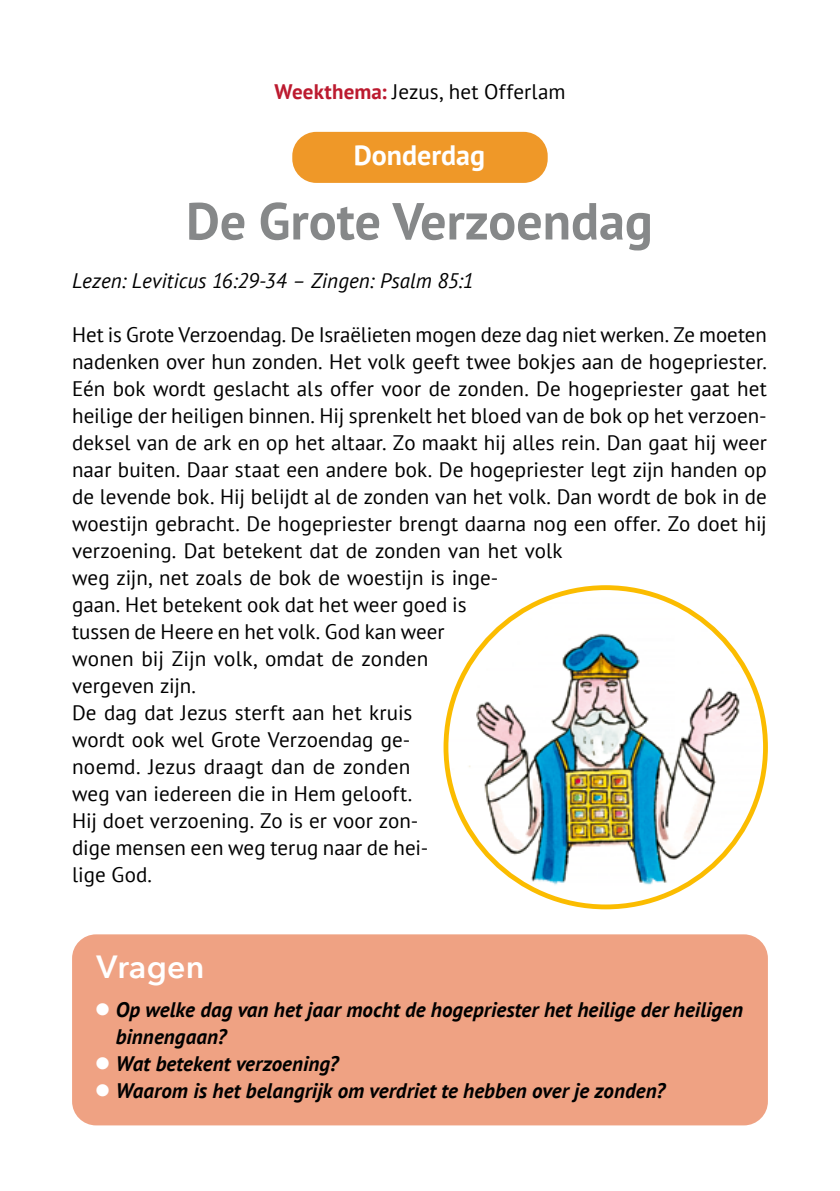
<style>
.page{position:relative;width:840px;height:1191px;background:#fff}
.page>*{position:absolute;margin:0;border:0;box-sizing:border-box;transform-origin:0 0}
.t1{font:700 52px "PT Sans";color:#868889}
.t2{font:600 32px "Avenir Next";letter-spacing:.005em;color:#fff}
.t3{font:700 28px "PT Sans";letter-spacing:-.005em;color:#fff}
.t4{font:21px/27px "PT Sans";color:#000}
.t5{font:italic 700 21px/27px "PT Sans";letter-spacing:.005em;color:#000}
.t6{font:italic 21px "PT Sans";letter-spacing:-.005em;color:#000}
.s1{font-weight:700;color:#bc1a2f}
.s2{color:#fff}
</style>
<div class="page">
<div style="left:72px;top:934px;width:695px;height:191px;background:#efa283;border-radius:24px"></div>
<div style="left:292px;top:132px;width:255px;height:51px;background:#ef9828;border-radius:24px"></div>
<img style="left:445px;top:587px;width:320px;height:320px;border-radius:160px">
<p class="t4" style="left:274px;top:78px;width:292px"><span class="s1">Weekthema:</span> Jezus, het Offerlam</p>
<h3 class="t3" style="left:353px;top:137px;width:133px">Donderdag</h3>
<h1 class="t1" style="left:186px;top:187px;width:468px">De Grote Verzoendag</h1>
<p class="t6" style="left:72px;top:267px;width:403px">Lezen: Leviticus 16:29-34 – Zingen: Psalm 85:1</p>
<p class="t4" style="left:72px;top:321px;width:696px">Het is Grote Verzoendag. De Israëlieten mogen deze dag niet werken. Ze moeten nadenken over hun zonden. Het volk geeft twee bokjes aan de hogepriester.<br>Eén bok wordt geslacht als offer voor de zonden. De hogepriester gaat het heilige der heiligen binnen. Hij sprenkelt het bloed van de bok op het verzoen&shy;deksel van de ark en op het altaar. Zo maakt hij alles rein. Dan gaat hij weer naar buiten. Daar staat een andere bok. De hogepriester legt zijn handen op de levende bok. Hij belijdt al de zonden van het volk. Dan wordt de bok in de woestijn gebracht. De hogepriester brengt daarna nog een offer. Zo doet hij verzoening. Dat betekent dat de zonden van het volk<br>weg zijn, net zoals de bok de woestijn is inge-<br>gaan. Het betekent ook dat het weer goed is<br>tussen de Heere en het volk. God kan weer<br>wonen bij Zijn volk, omdat de zonden<br>vergeven zijn.<br>De dag dat Jezus sterft aan het kruis<br>wordt ook wel Grote Verzoendag ge-<br>noemd. Jezus draagt dan de zonden<br>weg van iedereen die in Hem gelooft.<br>Hij doet verzoening. Zo is er voor zon-<br>dige mensen een weg terug naar de hei-<br>lige God.</p>
<h2 class="t2" style="left:96px;top:939px;width:109px">Vragen</h2>
<p class="t5" style="left:116px;top:996px;width:628px;text-indent:-21px"><span class="s2">●</span> Op welke dag van het jaar mocht de hogepriester het heilige der heiligen binnengaan?</p>
<p class="t5" style="left:95px;top:1050px;width:245px"><span class="s2">●</span> Wat betekent verzoening?</p>
<p class="t5" style="left:95px;top:1077px;width:571px"><span class="s2">●</span> Waarom is het belangrijk om verdriet te hebben over je zonden?</p>
</div>
